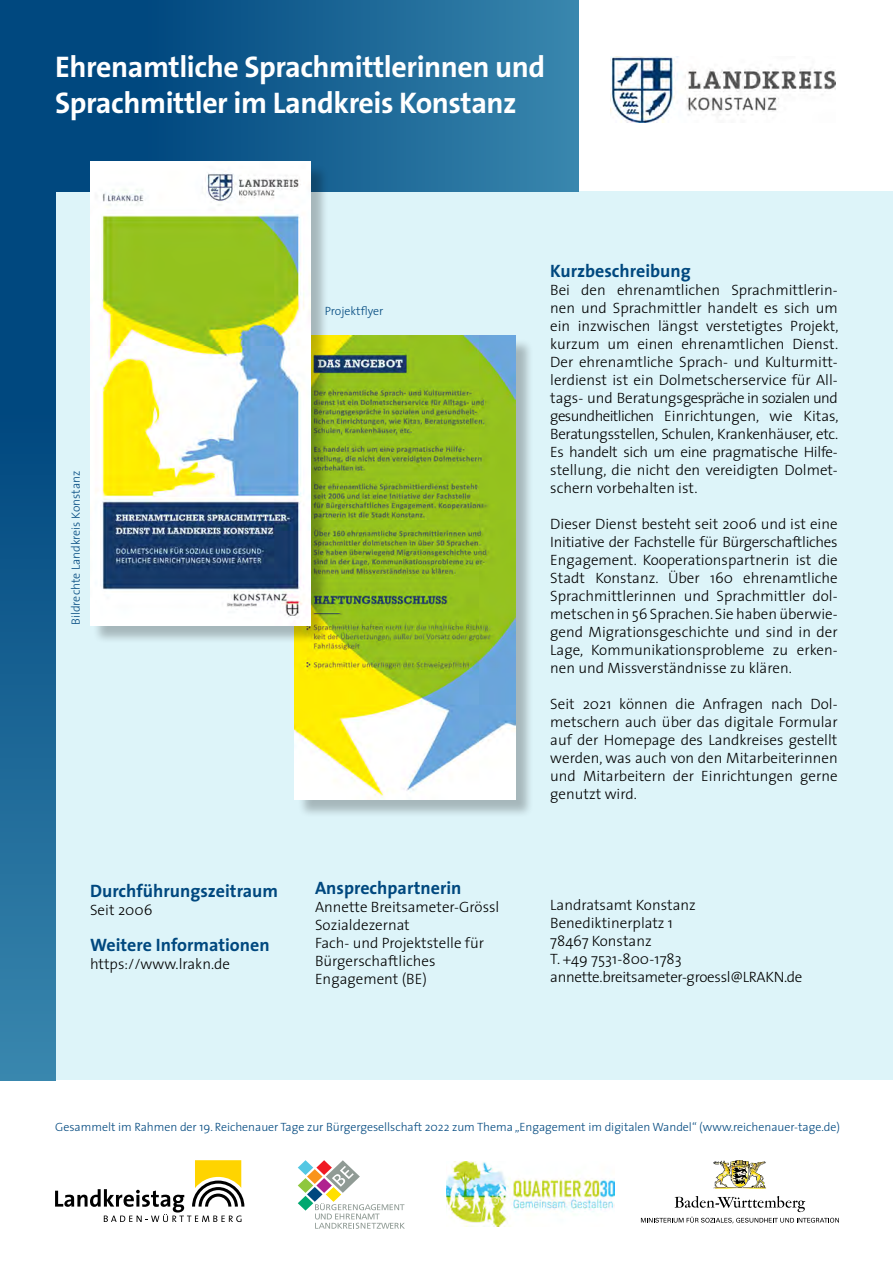
<style>
.page{position:relative;width:893px;height:1263px;background:#fff}
.page>*{position:absolute;margin:0;border:0;box-sizing:border-box;transform-origin:0 0}
.t1{font:700 30px/36px "The Sans B W7";letter-spacing:-.015em;color:#fff}
.t2{font:700 18px "The Sans";color:#00487f}
.t3{font:300 15px/18px "The Sans";color:#000;text-align:justify}
.t4{font:300 12px "The Sans";letter-spacing:-.005em;color:#00487f}
</style>
<div class="page">
<div style="left:0;top:191px;width:893px;height:889px;background:#ddf4f9"></div>
<div style="left:0;top:0;width:578px;height:191px;background:linear-gradient(to right,#003c76,#3583ab)"></div>
<div style="left:0;top:187px;width:55px;height:893px;background:linear-gradient(to bottom,#003c76,#3583ab)"></div>
<img style="left:714px;top:1160px;width:52px;height:29px">
<svg style="left:641px;top:1196px;width:198px;height:27px"></svg>
<img style="left:447px;top:1161px;width:168px;height:65px">
<svg style="left:298px;top:1160px;width:107px;height:69px"></svg>
<svg style="left:55px;top:1160px;width:189px;height:62px"></svg>
<div style="left:297px;top:338px;width:237px;height:480px;background:#000;opacity:.25"></div>
<img style="left:295px;top:336px;width:220px;height:463px">
<img style="left:611px;top:56px;width:224px;height:66px">
<div style="left:92px;top:164px;width:237px;height:480px;background:#000;opacity:.25"></div>
<img style="left:90px;top:162px;width:220px;height:463px">
<h1 class="t1" style="left:55px;top:50px;width:492px">Ehrenamtliche Sprachmittlerinnen und<br>Sprachmittler im Landkreis Konstanz</h1>
<p class="t4" style="left:66px;top:625px;width:156px;rotate:-90deg">Bildrechte Landkreis Konstanz</p>
<p class="t2" style="left:90px;top:875px;width:189px">Durchführungszeitraum</p>
<p class="t3" style="left:90px;top:900px;width:64px">Seit 2006</p>
<p class="t2" style="left:90px;top:929px;width:181px">Weitere Informationen</p>
<p class="t3" style="left:90px;top:954px;width:142px">https://www.lrakn.de</p>
<p class="t4" style="left:325px;top:301px;width:60px">Projektflyer</p>
<p class="t2" style="left:550px;top:255px;width:142px">Kurzbeschreibung</p>
<p class="t3" style="left:550px;top:280px;width:290px">Bei den ehrenamtlichen Sprachmittlerin&shy;nen und Sprachmittler handelt es sich um ein inzwischen längst verstetigtes Projekt, kurzum um einen ehrenamtlichen Dienst.<br>Der ehrenamtliche Sprach- und Kulturmitt&shy;lerdienst ist ein Dolmetscherservice für All&shy;tags- und Beratungsgespräche in sozialen und gesundheitlichen Einrichtungen, wie Kitas, Beratungsstellen, Schulen, Krankenhäuser, etc.<br>Es handelt sich um eine pragmatische Hilfe&shy;stellung, die nicht den vereidigten Dolmet&shy;schern vorbehalten ist.</p>
<p class="t3" style="left:550px;top:514px;width:289px">Dieser Dienst besteht seit 2006 und ist eine Initiative der Fachstelle für Bürgerschaftliches Engagement. Kooperationspartnerin ist die Stadt Konstanz. Über 160 ehrenamtliche Sprachmittlerinnen und Sprachmittler dol&shy;metschen in 56 Sprachen. Sie haben überwie&shy;gend Migrationsgeschichte und sind in der Lage, Kommunikationsprobleme zu erken&shy;nen und Missverständnisse zu klären.</p>
<p class="t3" style="left:550px;top:694px;width:289px">Seit 2021 können die Anfragen nach Dol&shy;metschern auch über das digitale Formular auf der Homepage des Landkreises gestellt werden, was auch von den Mitarbeiterinnen und Mitarbeitern der Einrichtungen gerne genutzt wird.</p>
<p class="t2" style="left:315px;top:873px;width:148px">Ansprechpartnerin</p>
<p class="t3" style="left:315px;top:897px;width:186px;text-align:left">Annette Breitsameter-Grössl<br>Sozialdezernat<br>Fach- und Projektstelle für<br>Bürgerschaftliches<br>Engagement (BE)</p>
<p class="t3" style="left:550px;top:895px;width:254px;text-align:left">Landratsamt Konstanz<br>Benediktinerplatz 1<br>78467 Konstanz<br>T. +49 7531-800-1783 annette.breitsameter-groessl@LRAKN.de</p>
<p class="t4" style="left:55px;top:1117px;width:786px">Gesammelt im Rahmen der 19. Reichenauer Tage zur Bürgergesellschaft 2022 zum Thema „Engagement im digitalen Wandel“ (www.reichenauer-tage.de)</p>
</div>
